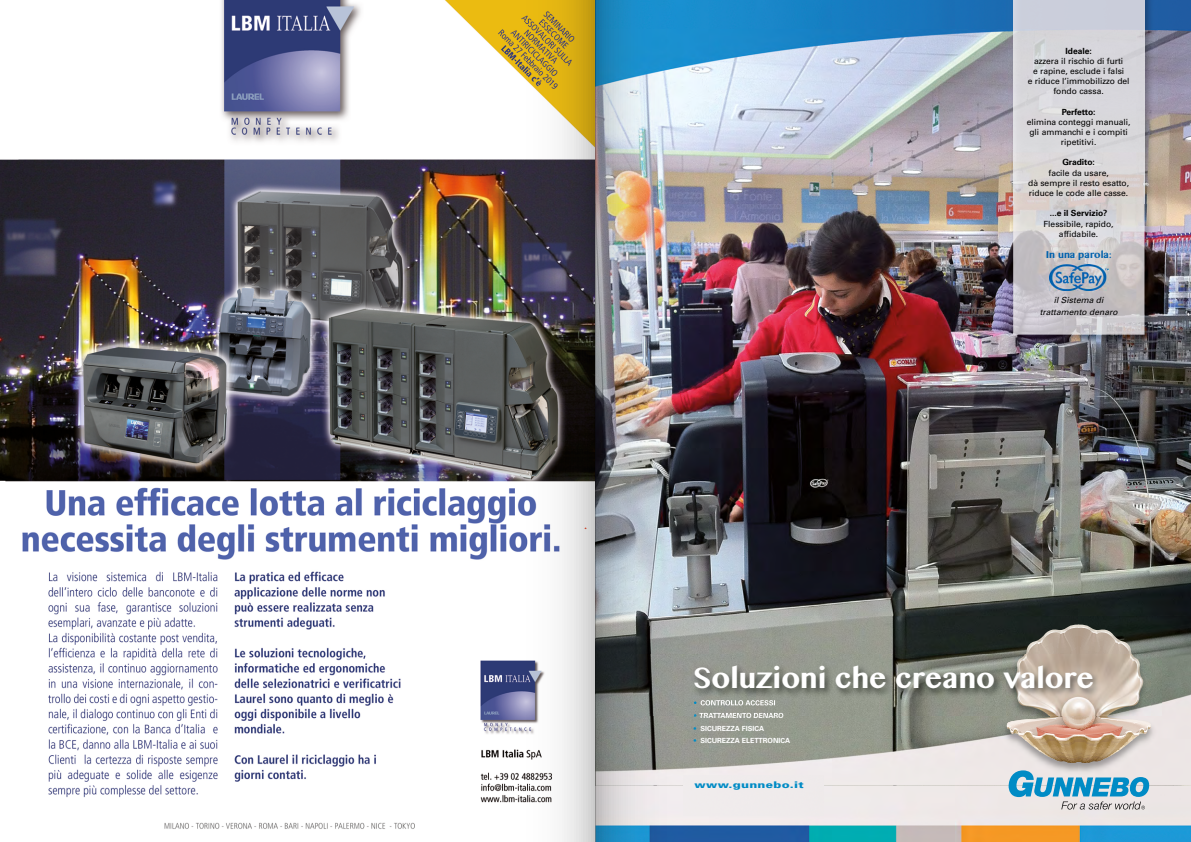
<style>
.page{position:relative;width:1191px;height:842px;background:#fff}
.page>*{position:absolute;margin:0;border:0;box-sizing:border-box;transform-origin:0 0}
.t1{font:700 29px "Gurmukhi MN";color:#fff}
.t2{font:700 9.9px "Gurmukhi MN";color:#0061ad}
.t3{font:900 9.2px "Univers";color:#008bc5;scale:1.3 1}
.t4{font:8.5px/10.2px "Univers";color:#000;text-align:center}
.t5{font:700 8.5px "Univers";color:#000}
.t6{font:italic 8.5px/11.6px "Univers";color:#000;text-align:center}
.t7{font:700 8.5px "Univers";letter-spacing:-.02em;color:#000}
.t8{font:700 7.1px "Univers";color:#fff}
.s1{color:#008bc5}
</style>
<div class="page">
<img style="left:596px;top:0;width:595px;height:842px">
<img style="left:0;top:0;width:595px;height:842px">
<p class="t5" style="left:1065px;top:46px;width:28px">Ideale:</p>
<p class="t4" style="left:1027px;top:56px;width:103px">azzera il rischio di furti<br>e rapine, esclude i falsi<br>e riduce l’immobilizzo del fondo cassa.</p>
<p class="t7" style="left:1061px;top:107px;width:35px">Perfetto:</p>
<p class="t4" style="left:1026px;top:117px;width:105px">elimina conteggi manuali, gli ammanchi e i compiti ripetitivi.</p>
<p class="t5" style="left:1062px;top:157px;width:34px">Gradito:</p>
<p class="t4" style="left:1028px;top:168px;width:102px">facile da usare,<br>dà sempre il resto esatto, riduce le code alle casse.</p>
<p class="t5" style="left:1049px;top:208px;width:59px">...e il Servizio?</p>
<p class="t4" style="left:1043px;top:218px;width:72px">Flessibile, rapido, affidabile.</p>
<p class="t2" style="left:1045px;top:249px;width:67px">In una parola:</p>
<p class="t6" style="left:1039px;top:294px;width:80px">il Sistema di trattamento denaro</p>
<h1 class="t1" style="left:692px;top:659px;width:403px">Soluzioni che creano valore</h1>
<p class="t8" style="left:694px;top:711px;width:91px"><span class="s1">•</span> TRATTAMENTO DENARO</p>
<p class="t8" style="left:694px;top:724px;width:72px"><span class="s1">•</span> SICUREZZA FISICA</p>
<p class="t8" style="left:694px;top:737px;width:98px"><span class="s1">•</span> SICUREZZA ELETTRONICA</p>
<p class="t3" style="left:694px;top:779px;width:85px">www.gunnebo.it</p>
</div>
